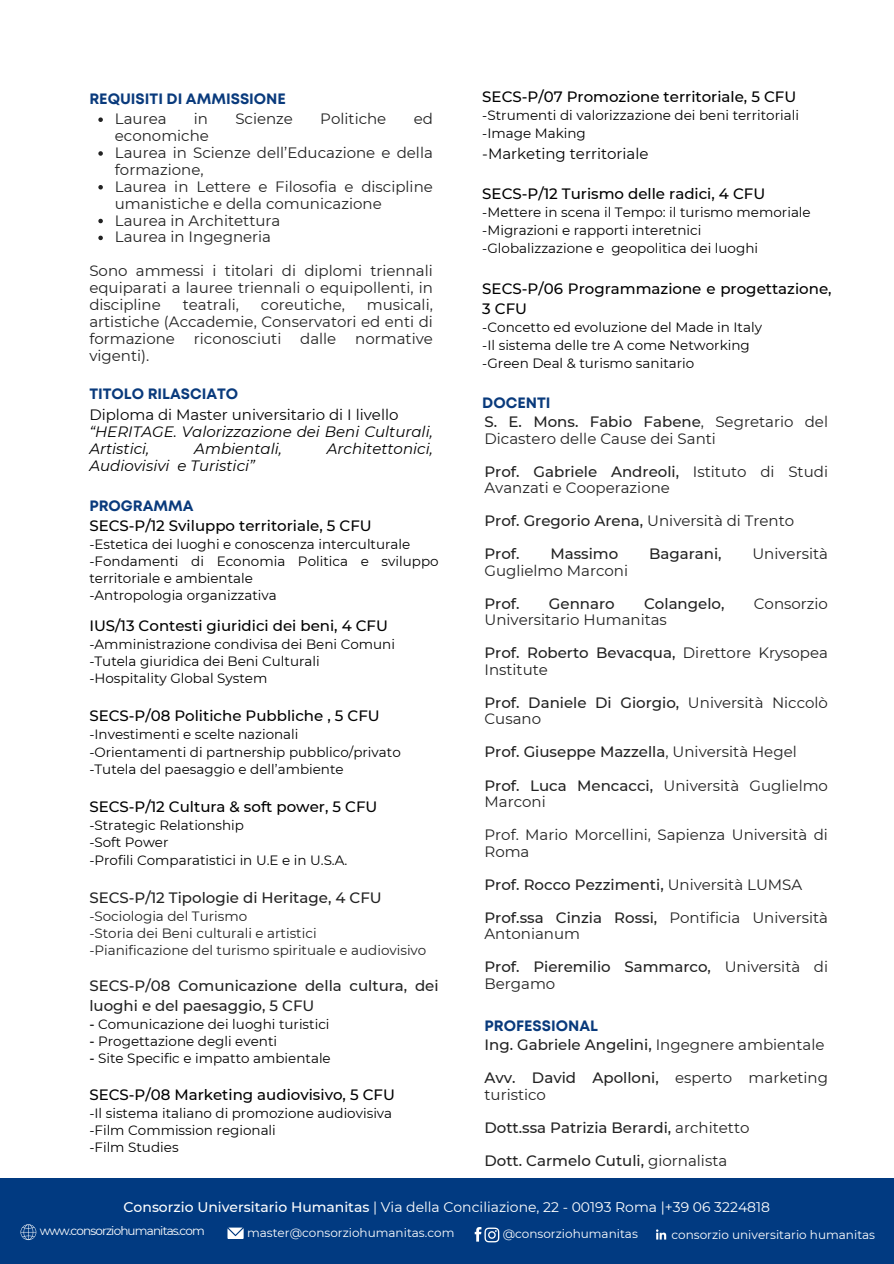
<style>
.page{position:relative;width:894px;height:1264px;background:#fff}
.page>*{position:absolute;margin:0;border:0;box-sizing:border-box;transform-origin:0 0}
.t1{font:15px/16.5px "Montserrat";color:#222}
.t2{font:500 15px/19.5px "Montserrat";color:#222}
.t3{font:500 15px/20.2px "Montserrat";color:#000}
.t4{font:italic 15px/16.8px "Montserrat";color:#000}
.t5{font:700 15px "Mont";color:#093a7c}
.t6{font:15px "Montserrat";color:#000}
.t7{font:13.95px "Montserrat";color:#fff}
.t8{font:13.5px/17.2px "Montserrat";color:#000}
.t9{font:13.5px/17.2px "Montserrat";color:#222}
.t10{font:12px "Montserrat";color:#fff}
.t11{font:12px "Montserrat";letter-spacing:-.07em;color:#fff}
.s1{font-style:normal}
.s2{font-weight:500}
.s3{font-weight:400}
</style>
<div class="page">
<div style="left:0;top:1178px;width:893px;height:85px;background:#013a81"></div>
<svg style="left:21px;top:1224px;width:15px;height:15px"></svg>
<svg style="left:654px;top:1227px;width:14px;height:14px"></svg>
<svg style="left:655px;top:1229px;width:11px;height:10px"></svg>
<svg style="left:227px;top:1227px;width:16px;height:11px"></svg>
<svg style="left:474px;top:1227px;width:25px;height:15px"></svg>
<svg style="left:98px;top:117px;width:5px;height:5px"></svg>
<svg style="left:98px;top:151px;width:5px;height:5px"></svg>
<svg style="left:98px;top:185px;width:5px;height:4px"></svg>
<svg style="left:98px;top:219px;width:5px;height:4px"></svg>
<svg style="left:98px;top:236px;width:5px;height:4px"></svg>
<h2 class="t5" style="left:89px;top:93px;width:198px">REQUISITI DI AMMISSIONE</h2>
<h2 class="t1" style="left:115px;top:111px;width:53px">Laurea</h2>
<h2 class="t1" style="left:194px;top:111px;width:16px">in</h2>
<h2 class="t1" style="left:235px;top:111px;width:59px">Scienze</h2>
<h2 class="t1" style="left:320px;top:111px;width:68px">Politiche</h2>
<h2 class="t1" style="left:413px;top:111px;width:21px">ed</h2>
<h2 class="t1" style="left:115px;top:127px;width:96px">economiche</h2>
<h2 class="t1" style="left:115px;top:144px;width:319px">Laurea in Scienze dell’Educazione e della formazione,</h2>
<p class="t1" style="left:115px;top:178px;width:319px">Laurea in Lettere e Filosofia e discipline umanistiche e della comunicazione</p>
<h2 class="t1" style="left:115px;top:212px;width:167px">Laurea in Architettura</h2>
<p class="t1" style="left:115px;top:229px;width:158px">Laurea in Ingegneria</p>
<p class="t1" style="left:89px;top:262px;width:345px;text-align:justify">Sono ammessi i titolari di diplomi triennali equiparati a lauree triennali o equipollenti, in discipline</p>
<p class="t1" style="left:89px;top:296px;width:345px;text-align:justify;text-indent:277px">musicali, artistiche (Accademie, Conservatori ed enti di formazione</p>
<p class="t1" style="left:183px;top:296px;width:58px">teatrali,</p>
<p class="t1" style="left:261px;top:296px;width:85px">coreutiche,</p>
<p class="t1" style="left:194px;top:330px;width:89px">riconosciuti</p>
<p class="t1" style="left:300px;top:330px;width:38px">dalle</p>
<p class="t1" style="left:355px;top:330px;width:79px">normative</p>
<p class="t1" style="left:89px;top:347px;width:61px">vigenti).</p>
<h2 class="t5" style="left:89px;top:388px;width:150px">TITOLO RILASCIATO</h2>
<p class="t4" style="left:89px;top:406px;width:345px"><span class="s1">Diploma di Master universitario di I livello </span>“HERITAGE. Valorizzazione dei Beni Culturali,<br>Artistici,</p>
<p class="t4" style="left:194px;top:440px;width:89px">Ambientali,</p>
<p class="t4" style="left:327px;top:440px;width:107px">Architettonici,</p>
<p class="t4" style="left:89px;top:457px;width:167px">Audiovisivi e Turistici”</p>
<h2 class="t5" style="left:89px;top:499px;width:106px">PROGRAMMA</h2>
<h2 class="t3" style="left:89px;top:515px;width:284px">SECS-P/12 Sviluppo territoriale, 5 CFU</h2>
<h2 class="t8" style="left:89px;top:535px;width:350px">-Estetica dei luoghi e conoscenza interculturale -Fondamenti di Economia Politica e sviluppo territoriale e ambientale<br>-Antropologia organizzativa</h2>
<h2 class="t3" style="left:89px;top:615px;width:300px">IUS/13 Contesti giuridici dei beni, 4 CFU</h2>
<h2 class="t8" style="left:89px;top:635px;width:307px">-Amministrazione condivisa dei Beni Comuni -Tutela giuridica dei Beni Culturali -Hospitality Global System</h2>
<h2 class="t3" style="left:89px;top:705px;width:292px">SECS-P/08 Politiche Pubbliche , 5 CFU</h2>
<h2 class="t8" style="left:89px;top:725px;width:313px">-Investimenti e scelte nazionali<br>-Orientamenti di partnership pubblico/privato -Tutela del paesaggio e dell’ambiente</h2>
<h1 class="t3" style="left:89px;top:796px;width:289px">SECS-P/12 Cultura &amp; soft power, 5 CFU</h1>
<h1 class="t8" style="left:89px;top:816px;width:259px">-Strategic Relationship<br>-Soft Power<br>-Profili Comparatistici in U.E e in U.S.A.</h1>
<h1 class="t2" style="left:89px;top:887px;width:294px">SECS-P/12 Tipologie di Heritage, 4 CFU</h1>
<h1 class="t9" style="left:89px;top:907px;width:338px">-Sociologia del Turismo<br>-Storia dei Beni culturali e artistici<br>-Pianificazione del turismo spirituale e audiovisivo</h1>
<h2 class="t2" style="left:89px;top:976px;width:351px">SECS-P/08 Comunicazione della cultura, dei luoghi e del paesaggio, 5 CFU</h2>
<h2 class="t8" style="left:89px;top:1015px;width:242px"><span class="s2">-</span> Comunicazione dei luoghi turistici</h2>
<h2 class="t8" style="left:89px;top:1032px;width:189px"><span class="s2">-</span> Progettazione degli eventi</h2>
<h2 class="t8" style="left:89px;top:1050px;width:243px"><span class="s2">-</span> Site Specific e impatto ambientale</h2>
<h2 class="t3" style="left:89px;top:1083px;width:307px">SECS-P/08 Marketing audiovisivo, 5 CFU</h2>
<h2 class="t8" style="left:89px;top:1104px;width:304px">-Il sistema italiano di promozione audiovisiva -Film Commission regionali<br>-Film Studies</h2>
<h2 class="t3" style="left:482px;top:87px;width:315px">SECS-P/07 Promozione territoriale, 5 CFU</h2>
<h2 class="t8" style="left:482px;top:107px;width:318px;line-height:18px">-Strumenti di valorizzazione dei beni territoriali -Image Making</h2>
<h2 class="t6" style="left:482px;top:144px;width:168px">-Marketing territoriale</h2>
<h2 class="t3" style="left:482px;top:184px;width:284px">SECS-P/12 Turismo delle radici, 4 CFU</h2>
<h2 class="t8" style="left:482px;top:203px;width:330px;line-height:18px">-Mettere in scena il Tempo: il turismo memoriale -Migrazioni e rapporti interetnici -Globalizzazione e geopolitica dei luoghi</h2>
<h2 class="t3" style="left:482px;top:278px;width:350px">SECS-P/06 Programmazione e progettazione,<br>3 CFU</h2>
<h2 class="t8" style="left:482px;top:318px;width:281px;line-height:18px">-Concetto ed evoluzione del Made in Italy -Il sistema delle tre A come Networking -Green Deal &amp; turismo sanitario</h2>
<h2 class="t5" style="left:482px;top:397px;width:70px">DOCENTI</h2>
<h2 class="t1" style="left:484px;top:413px;width:345px"><span class="s2">S. E. Mons. Fabio Fabene</span>, Segretario del<br>Dicastero delle Cause dei Santi</h2>
<h2 class="t1" style="left:484px;top:463px;width:345px"><span class="s2">Prof. Gabriele Andreoli,</span> Istituto di Studi<br>Avanzati e Cooperazione</h2>
<h2 class="t2" style="left:484px;top:511px;width:311px">Prof. Gregorio Arena, <span class="s3">Università di Trento</span></h2>
<h2 class="t2" style="left:484px;top:544px;width:37px">Prof.</h2>
<h2 class="t2" style="left:550px;top:544px;width:69px">Massimo</h2>
<h2 class="t2" style="left:649px;top:544px;width:74px">Bagarani,</h2>
<h2 class="t1" style="left:752px;top:545px;width:77px">Università</h2>
<h2 class="t1" style="left:484px;top:562px;width:145px">Guglielmo Marconi</h2>
<h2 class="t2" style="left:484px;top:593px;width:37px">Prof.</h2>
<h2 class="t2" style="left:549px;top:593px;width:67px">Gennaro</h2>
<h2 class="t2" style="left:644px;top:593px;width:82px">Colangelo,</h2>
<h2 class="t1" style="left:753px;top:595px;width:76px">Consorzio</h2>
<h2 class="t1" style="left:484px;top:611px;width:184px">Universitario Humanitas</h2>
<h2 class="t1" style="left:484px;top:644px;width:345px"><span class="s2">Prof. Roberto Bevacqua,</span> Direttore Krysopea<br>Institute</h2>
<h2 class="t1" style="left:484px;top:694px;width:345px"><span class="s2">Prof. Daniele Di Giorgio,</span> Università Niccolò<br>Cusano</h2>
<h2 class="t2" style="left:484px;top:742px;width:314px">Prof. Giuseppe Mazzella<span class="s3">, Università Hegel</span></h2>
<h2 class="t1" style="left:484px;top:776px;width:345px"><span class="s2">Prof. Luca Mencacci,</span> Università Guglielmo<br>Marconi</h2>
<h2 class="t1" style="left:484px;top:826px;width:345px">Prof. Mario Morcellini, Sapienza Università di<br>Roma</h2>
<h2 class="t2" style="left:484px;top:874px;width:319px">Prof. Rocco Pezzimenti, <span class="s3">Università LUMSA</span></h2>
<h2 class="t1" style="left:484px;top:908px;width:345px"><span class="s2">Prof.ssa Cinzia Rossi,</span> Pontificia Università<br>Antonianum</h2>
<h1 class="t2" style="left:484px;top:958px;width:345px;line-height:16.5px">Prof. Pieremilio Sammarco, <span class="s3">Università di<br>Bergamo</span></h1>
<p class="t5" style="left:484px;top:1019px;width:115px">PROFESSIONAL</p>
<h1 class="t2" style="left:484px;top:1035px;width:341px">Ing. Gabriele Angelini, <span class="s3">Ingegnere ambientale</span></h1>
<h2 class="t1" style="left:484px;top:1069px;width:345px"><span class="s2">Avv. David Apolloni,</span> esperto marketing turistico</h2>
<h2 class="t2" style="left:484px;top:1117px;width:266px">Dott.ssa Patrizia Berardi, <span class="s3">architetto</span></h2>
<h2 class="t2" style="left:484px;top:1150px;width:244px">Dott. Carmelo Cutuli, <span class="s3">giornalista</span></h2>
<p class="t7" style="left:123px;top:1198px;width:647px"><span class="s2">Consorzio Universitario Humanitas</span> | Via della Conciliazione, 22 - 00193 Roma |+39 06 3224818</p>
<h1 class="t11" style="left:40px;top:1223px;width:167px">www.consorziohumanitas.com</h1>
<p class="t10" style="left:247px;top:1225px;width:209px">master@consorziohumanitas.com</p>
<p class="t10" style="left:502px;top:1226px;width:137px">@consorziohumanitas</p>
<p class="t10" style="left:671px;top:1226px;width:205px">consorzio universitario humanitas</p>
</div>
